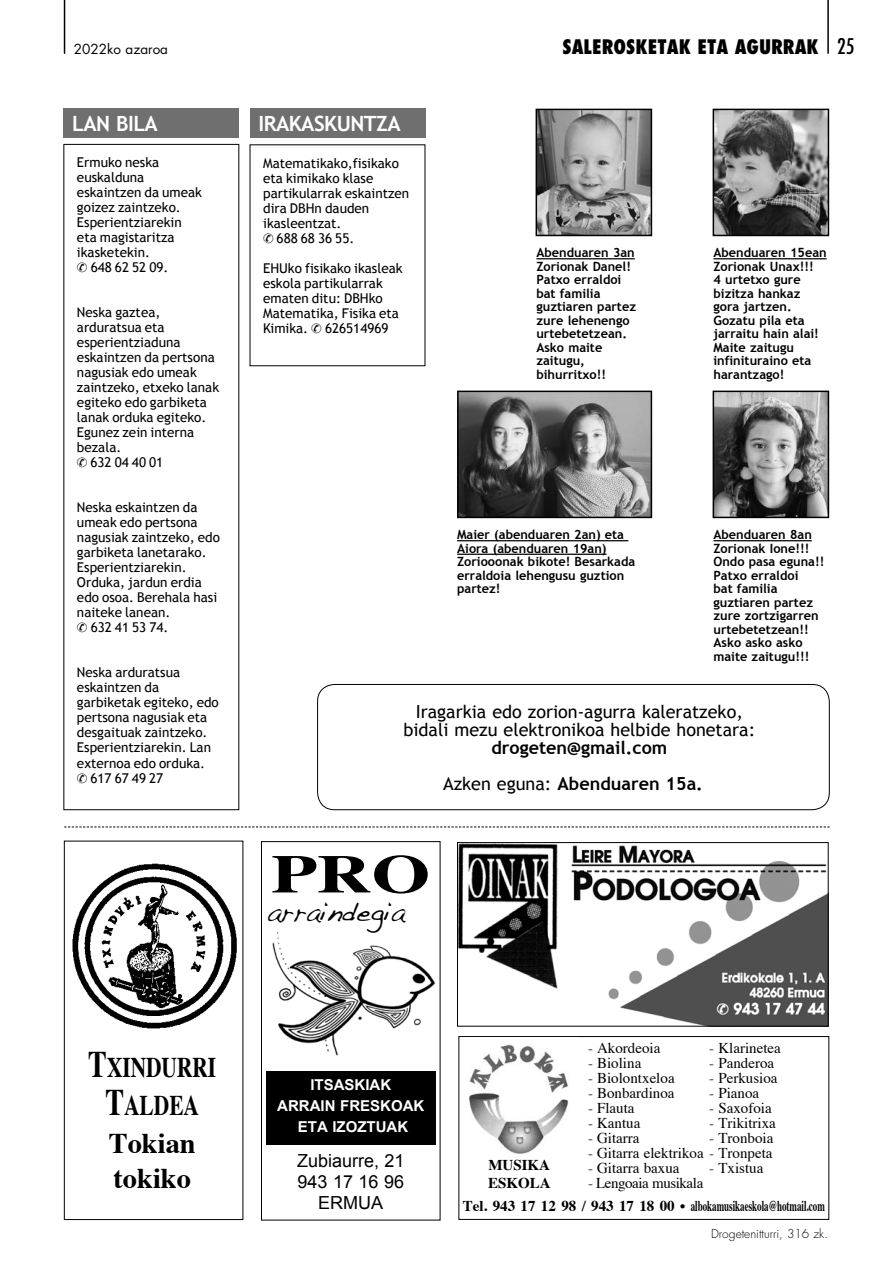
<style>
.page{position:relative;width:893px;height:1263px;background:#fff}
.page>*{position:absolute;margin:0;border:0;box-sizing:border-box;transform-origin:0 0}
.t1{font:700 53.85px "Times";color:#000;scale:1.4 1}
.t2{font:700 28.5px/38px "Times";color:#000;text-align:center;scale:.75 1}
.t3{font:28.5px "Handwriting Dakota";color:#000}
.t4{font:700 28.5px "Times";color:#000}
.t5{font:700 21px "Trebuchet MS";letter-spacing:-.025em;color:#fff}
.t6{font:800 condensed 19.5px "Futura Std";color:#000}
.t7{font:18px/18px "Trebuchet MS";color:#000;text-align:center}
.t8{font:700 18px/36px "Trebuchet MS";color:#000}
.t9{font:18px/21px "Arial";color:#000;text-align:center}
.t10{font:15px "Times";color:#000}
.t11{font:700 15px/18px "Times";color:#000}
.t12{font:700 15px/21px "Arial";color:#fff;text-align:center}
.t13{font:15px "Times";letter-spacing:-.03em;color:#000}
.t14{font:13.5px/15px "Trebuchet MS";color:#000}
.t15{font:13.5px "Futura Std";color:#000}
.t16{font:700 12.75px/13.5px "Trebuchet MS";color:#000}
.t17{font:300 12px "Futura Std";color:#000}
.s1{font-weight:400;font-size:21px}
.s2{font-weight:400}
.s3{font-size:37.5px}
</style>
<div class="page">
<hr style="left:64px;top:0;width:1px;height:53px;background:#000">
<hr style="left:827px;top:0;width:2px;height:53px;background:#000">
<svg style="left:64px;top:827px;width:766px;height:1px"></svg>
<img style="left:539px;top:112px;width:110px;height:121px">
<div style="left:536px;top:109px;width:116px;height:127px;border:2px solid #000"></div>
<img style="left:460px;top:394px;width:189px;height:121px">
<div style="left:457px;top:391px;width:195px;height:127px;border:2px solid #000"></div>
<hr style="left:536px;top:258px;width:99px;height:1px;background:#000">
<hr style="left:457px;top:540px;width:171px;height:1px;background:#000">
<hr style="left:457px;top:554px;width:150px;height:1px;background:#000">
<img style="left:716px;top:112px;width:110px;height:121px">
<div style="left:713px;top:109px;width:116px;height:127px;border:2px solid #000"></div>
<img style="left:716px;top:394px;width:110px;height:121px">
<div style="left:713px;top:391px;width:116px;height:127px;border:2px solid #000"></div>
<hr style="left:713px;top:258px;width:114px;height:1px;background:#000">
<hr style="left:713px;top:540px;width:99px;height:1px;background:#000">
<div style="left:317px;top:684px;width:513px;height:126px;border:1px solid #000;border-radius:17px"></div>
<img style="left:72px;top:863px;width:165px;height:166px">
<div style="left:64px;top:841px;width:179px;height:379px;border:1px solid #000"></div>
<div style="left:458px;top:1036px;width:371px;height:184px;border:1px solid #000"></div>
<img style="left:461px;top:1037px;width:117px;height:117px">
<img style="left:272px;top:932px;width:163px;height:124px">
<div style="left:261px;top:841px;width:179px;height:379px;border:1px solid #000"></div>
<div style="left:266px;top:1071px;width:170px;height:74px;background:#000"></div>
<div style="left:64px;top:108px;width:175px;height:30px;background:#706f6f"></div>
<div style="left:250px;top:108px;width:175px;height:30px;background:#706f6f"></div>
<img style="left:459px;top:844px;width:368px;height:180px">
<div style="left:457px;top:842px;width:372px;height:184px;border:1px solid #000"></div>
<p class="t15" style="left:74px;top:40px;width:96px">2022ko azaroa</p>
<h3 class="t6" style="left:562px;top:35px;width:293px">SALEROSKETAK ETA AGURRAK <span class="s1">25</span></h3>
<h3 class="t5" style="left:72px;top:110px;width:87px">LAN BILA</h3>
<h3 class="t5" style="left:258px;top:110px;width:144px">IRAKASKUNTZA</h3>
<p class="t14" style="left:77px;top:155px;width:126px">Ermuko neska euskalduna eskaintzen da umeak goizez zaintzeko.<br>Esperientziarekin eta magistaritza ikasketekin.<br>✆ 648 62 52 09.</p>
<p class="t14" style="left:77px;top:305px;width:144px">Neska gaztea, arduratsua eta esperientziaduna eskaintzen da pertsona nagusiak edo umeak zaintzeko, etxeko lanak egiteko edo garbiketa lanak orduka egiteko.<br>Egunez zein interna bezala.<br>✆ 632 04 40 01</p>
<p class="t14" style="left:77px;top:500px;width:144px">Neska eskaintzen da umeak edo pertsona nagusiak zaintzeko, edo garbiketa lanetarako.<br>Esperientziarekin.<br>Orduka, jardun erdia edo osoa. Berehala hasi naiteke lanean.<br>✆ 632 41 53 74.</p>
<p class="t14" style="left:77px;top:665px;width:143px">Neska arduratsua eskaintzen da garbiketak egiteko, edo pertsona nagusiak eta desgaituak zaintzeko.<br>Esperientziarekin. Lan externoa edo orduka. ✆ 617 67 49 27</p>
<p class="t14" style="left:263px;top:156px;width:148px">Matematikako,fisikako eta kimikako klase partikularrak eskaintzen dira DBHn dauden ikasleentzat.<br>✆ 688 68 36 55.</p>
<p class="t14" style="left:263px;top:261px;width:141px">EHUko fisikako ikasleak eskola partikularrak ematen ditu: DBHko<br>Matematika, Fisika eta<br>Kimika. ✆ 626514969</p>
<p class="t16" style="left:536px;top:246px;width:101px">Abenduaren 3an<br>Zorionak Danel!<br>Patxo erraldoi bat familia guztiaren partez zure lehenengo urtebetetzean.<br>Asko maite zaitugu, bihurritxo!!</p>
<p class="t16" style="left:713px;top:246px;width:115px">Abenduaren 15ean<br>Zorionak Unax!!!<br>4 urtetxo gure bizitza hankaz gora jartzen.<br>Gozatu pila eta jarraitu hain alai!<br>Maite zaitugu infinituraino eta harantzago!</p>
<p class="t16" style="left:457px;top:528px;width:180px">Maier (abenduaren 2an) eta<br>Aiora (abenduaren 19an)<br>Zoriooonak bikote! Besarkada erraldoia lehengusu guztion partez!</p>
<p class="t16" style="left:713px;top:528px;width:113px">Abenduaren 8an<br>Zorionak Ione!!!<br>Ondo pasa eguna!!<br>Patxo erraldoi<br>bat familia guztiaren partez zure zortzigarren urtebetetzean!!<br>Asko asko asko maite zaitugu!!!</p>
<h3 class="t7" style="left:403px;top:703px;width:353px">Iragarkia edo zorion-agurra kaleratzeko, bidali mezu elektronikoa helbide honetara:</h3>
<h3 class="t8" style="left:443px;top:729px;width:261px;text-indent:48px">drogeten@gmail.com<br><span class="s2">Azken eguna:</span> Abenduaren 15a.</h3>
<h1 class="t1" style="left:271px;top:823px;width:115px">PRO</h1>
<h2 class="t2" style="left:88px;top:1046px;width:172px"><span class="s3">T</span>XINDURRI<br><span class="s3">T</span>ALDEA<br>Tokian</h2>
<h2 class="t4" style="left:113px;top:1151px;width:79px">tokiko</h2>
<h2 class="t3" style="left:268px;top:895px;width:139px">arraindegia</h2>
<p class="t12" style="left:277px;top:1075px;width:149px">ITSASKIAK<br>ARRAIN FRESKOAK<br>ETA IZOZTUAK</p>
<h3 class="t9" style="left:297px;top:1150px;width:109px">Zubiaurre, 21<br>943 17 16 96<br>ERMUA</h3>
<p class="t10" style="left:709px;top:1034px;width:73px">- Klarinetea</p>
<p class="t10" style="left:709px;top:1049px;width:66px">- Panderoa</p>
<p class="t10" style="left:709px;top:1064px;width:70px">- Perkusioa</p>
<p class="t10" style="left:709px;top:1079px;width:51px">- Pianoa</p>
<p class="t10" style="left:709px;top:1094px;width:64px">- Saxofoia</p>
<p class="t10" style="left:709px;top:1109px;width:68px">- Trikitrixa</p>
<p class="t10" style="left:709px;top:1124px;width:66px">- Tronboia</p>
<p class="t10" style="left:709px;top:1154px;width:56px">- Txistua</p>
<p class="t11" style="left:463px;top:1195px;width:364px">Tel. 943 17 12 98 / 943 17 18 00 • albokamusikaeskola@hotmail.com</p>
<p class="t10" style="left:588px;top:1034px;width:74px">- Akordeoia</p>
<p class="t10" style="left:588px;top:1049px;width:55px">- Biolina</p>
<p class="t10" style="left:588px;top:1064px;width:88px">- Biolontxeloa</p>
<p class="t10" style="left:588px;top:1079px;width:88px">- Bonbardinoa</p>
<p class="t10" style="left:588px;top:1094px;width:48px">- Flauta</p>
<p class="t10" style="left:588px;top:1109px;width:54px">- Kantua</p>
<p class="t10" style="left:588px;top:1124px;width:53px">- Gitarra</p>
<p class="t10" style="left:588px;top:1139px;width:186px">- Gitarra elektrikoa - Tronpeta</p>
<p class="t10" style="left:588px;top:1154px;width:93px">- Gitarra baxua</p>
<p class="t13" style="left:588px;top:1169px;width:117px">- Lengoaia musikala</p>
<p class="t11" style="left:488px;top:1154px;width:64px">MUSIKA<br>ESKOLA</p>
<p class="t17" style="left:711px;top:1226px;width:118px">Drogetenitturri, 316 zk.</p>
</div>
